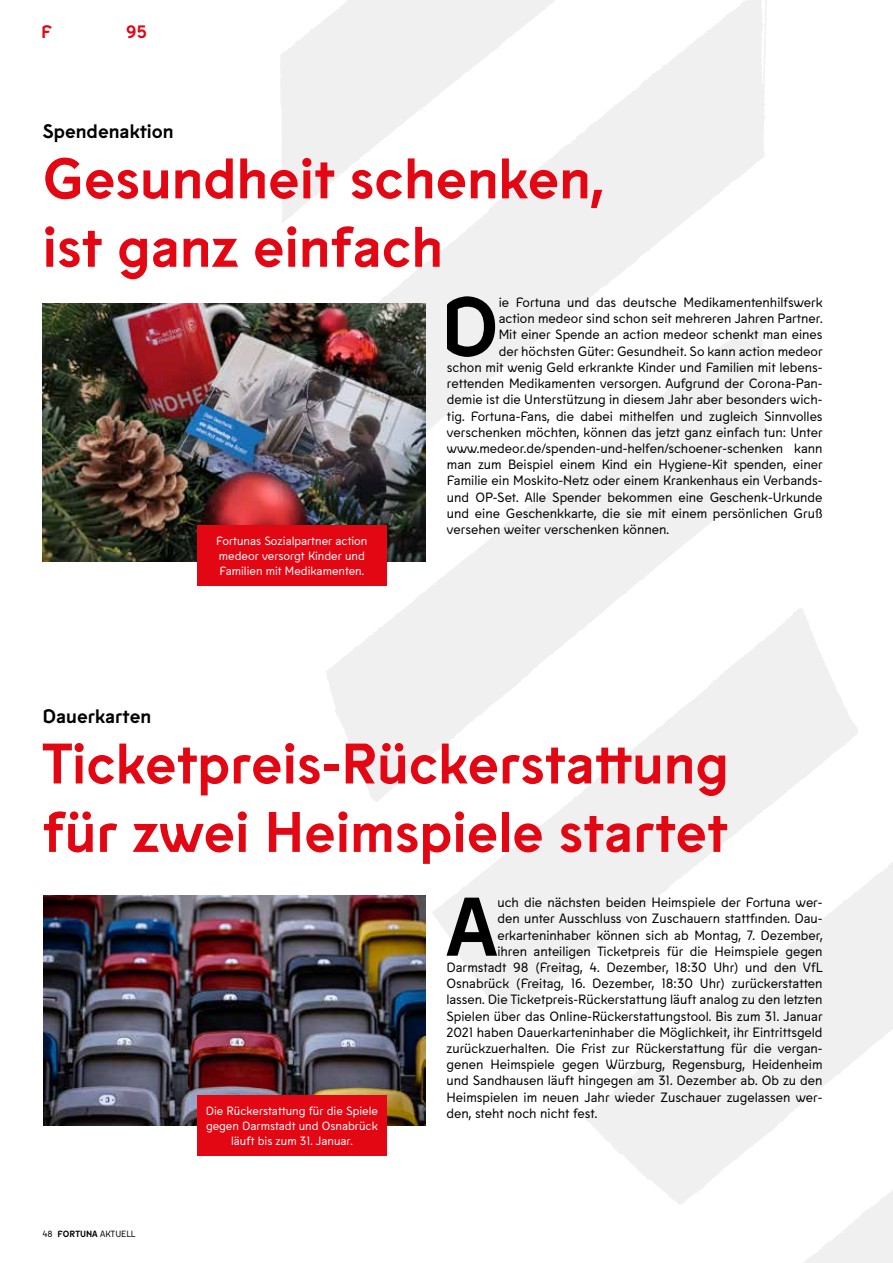
<style>
.page{position:relative;width:893px;height:1263px;background:#fff}
.page>*{position:absolute;margin:0;border:0;box-sizing:border-box;transform-origin:0 0}
.t1{font:700 82.95px "Fortuna Sans";color:#000}
.t2{font:700 57px/68.4px "Fortuna Sans";color:#e30613}
.t3{font:700 19.5px "Fortuna Sans";color:#000}
.t4{font:700 18px "Fortuna Sans";color:#e30613}
.t5{font:13.5px "Fortuna Sans";color:#000}
.t6{font:12px/15px "Fortuna Sans";color:#fff}
.t7{font:9px "Fortuna Sans";color:#000}
.s1{font-weight:700}
</style>
<div class="page">
<svg style="left:326px;top:443px;width:446px;height:359px;fill:#f0f0f0"></svg>
<svg style="left:284px;top:0;width:483px;height:539px;fill:#f0f0f0"></svg>
<svg style="left:803px;top:1205px;width:90px;height:58px"></svg>
<svg style="left:584px;top:863px;width:309px;height:342px;fill:#f0f0f0"></svg>
<svg style="left:432px;top:608px;width:426px;height:411px"></svg>
<svg style="left:588px;top:950px;width:4px;height:3px"></svg>
<svg style="left:508px;top:847px;width:4px;height:3px"></svg>
<img style="left:43px;top:304px;width:382px;height:258px">
<img style="left:44px;top:896px;width:381px;height:230px">
<div style="left:197px;top:525px;width:190px;height:61px;background:#e30613"></div>
<div style="left:197px;top:1095px;width:190px;height:61px;background:#e30613"></div>
<h3 class="t4" style="left:41px;top:17px;width:12px">F</h3>
<h3 class="t4" style="left:126px;top:17px;width:22px">95</h3>
<h3 class="t3" style="left:43px;top:116px;width:133px">Spendenaktion</h3>
<h2 class="t2" style="left:43px;top:141px;width:563px">Gesundheit schenken, ist ganz einfach</h2>
<h3 class="t3" style="left:43px;top:701px;width:110px">Dauerkarten</h3>
<p class="t6" style="left:216px;top:533px;width:153px">Fortunas Sozialpartner action medeor versorgt Kinder und<br>Familien mit Medikamenten.</p>
<h1 class="t1" style="left:440px;top:261px;width:60px">D</h1>
<p class="t5" style="left:499px;top:292px;width:325px">ie Fortuna und das deutsche Medikamentenhilfswerk</p>
<p class="t5" style="left:499px;top:308px;width:325px">action medeor sind schon seit mehreren Jahren Partner.</p>
<p class="t5" style="left:499px;top:325px;width:325px">Mit einer Spende an action medeor schenkt man eines</p>
<p class="t5" style="left:499px;top:341px;width:325px">der höchsten Güter: Gesundheit. So kann action medeor</p>
<p class="t5" style="left:447px;top:357px;width:377px">schon mit wenig Geld erkrankte Kinder und Familien mit lebens-</p>
<p class="t5" style="left:447px;top:373px;width:377px">rettenden Medikamenten versorgen. Aufgrund der Corona-Pan-</p>
<p class="t5" style="left:447px;top:390px;width:377px">demie ist die Unterstützung in diesem Jahr aber besonders wich-</p>
<p class="t5" style="left:447px;top:406px;width:377px">tig. Fortuna-Fans, die dabei mithelfen und zugleich Sinnvolles</p>
<p class="t5" style="left:447px;top:422px;width:377px">verschenken möchten, können das jetzt ganz einfach tun: Unter</p>
<p class="t5" style="left:447px;top:438px;width:377px">www.medeor.de/spenden-und-helfen/schoener-schenken kann</p>
<p class="t5" style="left:447px;top:454px;width:377px">man zum Beispiel einem Kind ein Hygiene-Kit spenden, einer</p>
<p class="t5" style="left:447px;top:471px;width:377px">Familie ein Moskito-Netz oder einem Krankenhaus ein Verbands-</p>
<p class="t5" style="left:447px;top:487px;width:377px">und OP-Set. Alle Spender bekommen eine Geschenk-Urkunde</p>
<p class="t5" style="left:447px;top:503px;width:377px">und eine Geschenkkarte, die sie mit einem persönlichen Gruß</p>
<p class="t5" style="left:447px;top:519px;width:223px">versehen weiter verschenken können.</p>
<h2 class="t2" style="left:43px;top:726px;width:688px">Ticketpreis-Rückerstattung für zwei Heimspiele startet</h2>
<p class="t7" style="left:43px;top:1227px;width:94px">48 <span class="s1">FORTUNA</span> AKTUELL</p>
<p class="t6" style="left:206px;top:1103px;width:174px;text-align:center">Die Rückerstattung für die Spiele gegen Darmstadt und Osnabrück läuft bis zum 31. Januar.</p>
<h1 class="t1" style="left:446px;top:861px;width:53px">A</h1>
<p class="t5" style="left:497px;top:892px;width:327px">uch die nächsten beiden Heimspiele der Fortuna wer-</p>
<p class="t5" style="left:497px;top:908px;width:327px">den unter Ausschluss von Zuschauern stattfinden. Dau-</p>
<p class="t5" style="left:497px;top:925px;width:327px">erkarteninhaber können sich ab Montag, 7. Dezember,</p>
<p class="t5" style="left:497px;top:941px;width:327px">ihren anteiligen Ticketpreis für die Heimspiele gegen</p>
<p class="t5" style="left:446px;top:957px;width:378px">Darmstadt 98 (Freitag, 4. Dezember, 18:30 Uhr) und den VfL</p>
<p class="t5" style="left:446px;top:973px;width:378px">Osnabrück (Freitag, 16. Dezember, 18:30 Uhr) zurückerstatten</p>
<p class="t5" style="left:446px;top:989px;width:378px">lassen. Die Ticketpreis-Rückerstattung läuft analog zu den letzten</p>
<p class="t5" style="left:446px;top:1006px;width:378px">Spielen über das Online-Rückerstattungstool. Bis zum 31. Januar</p>
<p class="t5" style="left:446px;top:1022px;width:378px">2021 haben Dauerkarteninhaber die Möglichkeit, ihr Eintrittsgeld</p>
<p class="t5" style="left:446px;top:1038px;width:378px">zurückzuerhalten. Die Frist zur Rückerstattung für die vergan-</p>
<p class="t5" style="left:446px;top:1054px;width:378px">genen Heimspiele gegen Würzburg, Regensburg, Heidenheim</p>
<p class="t5" style="left:446px;top:1071px;width:378px">und Sandhausen läuft hingegen am 31. Dezember ab. Ob zu den</p>
<p class="t5" style="left:446px;top:1087px;width:378px">Heimspielen im neuen Jahr wieder Zuschauer zugelassen wer-</p>
<p class="t5" style="left:446px;top:1103px;width:152px">den, steht noch nicht fest.</p>
</div>
